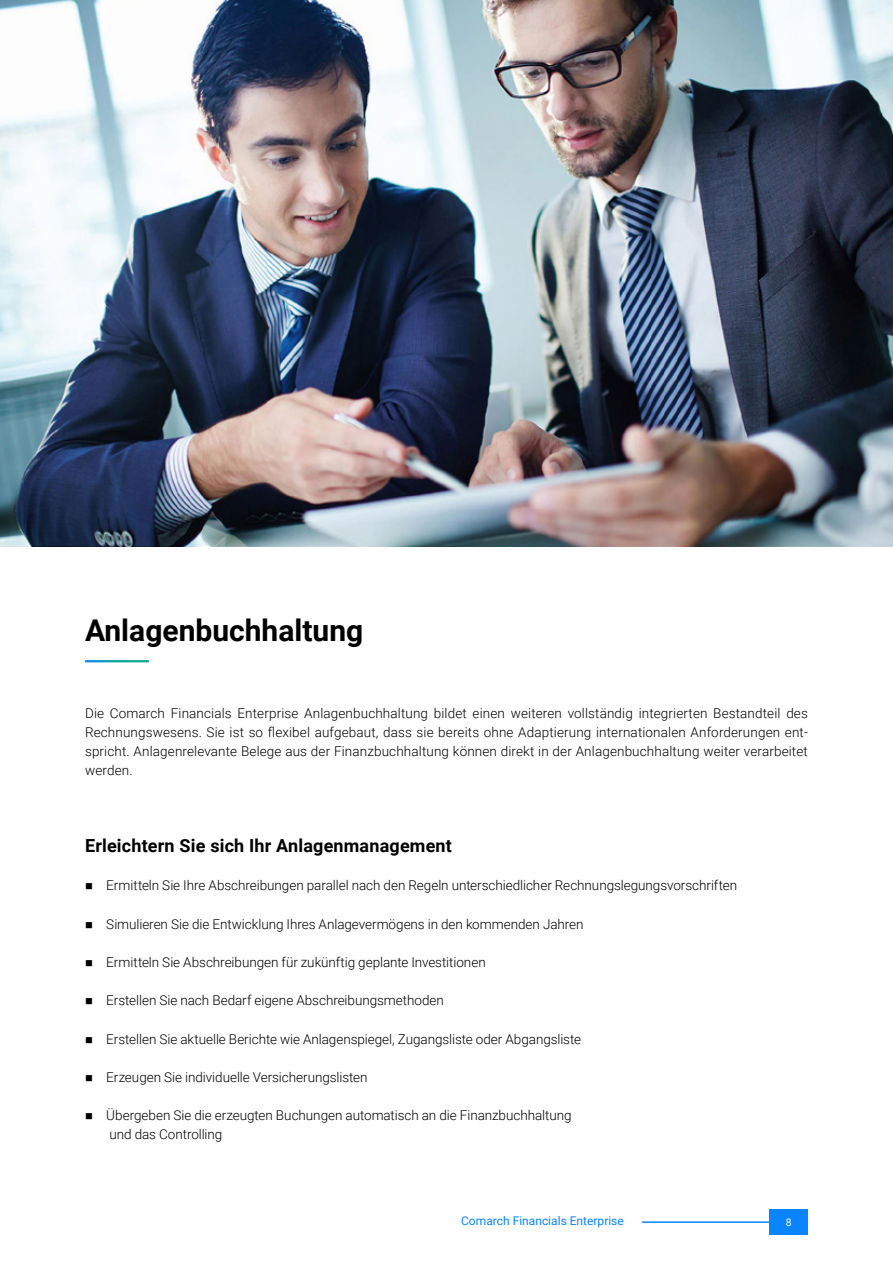
<style>
.page{position:relative;width:893px;height:1263px;background:#fff}
.page>*{position:absolute;margin:0;border:0;box-sizing:border-box;transform-origin:0 0}
.t1{font:700 30px "Roboto";color:#000}
.t2{font:700 18px "Roboto";letter-spacing:.01em;color:#000}
.t3{font:300 13.5px/19.2px "Roboto";letter-spacing:-.005em;color:#000;text-align:justify}
.t4{font:12px "Roboto";color:#0a85ff}
.t5{font:10.5px "Roboto";color:#fff}
</style>
<div class="page">
<img style="left:0;top:0;width:893px;height:546px">
<div style="left:770px;top:1209px;width:38px;height:26px;background:#0a85ff"></div>
<hr style="left:642px;top:1221px;width:128px;height:2px;background:#0a85ff">
<h1 class="t1" style="left:85px;top:609px;width:280px">Anlagenbuchhaltung</h1>
<p class="t3" style="left:85px;top:703px;width:724px">Die Comarch Financials Enterprise Anlagenbuchhaltung bildet einen weiteren vollständig integrierten Bestandteil des Rechnungswesens. Sie ist so flexibel aufgebaut, dass sie bereits ohne Adaptierung internationalen Anforderungen ent&shy;spricht. Anlagenrelevante Belege aus der Finanzbuchhaltung können direkt in der Anlagenbuchhaltung weiter verarbeitet werden.</p>
<h2 class="t2" style="left:85px;top:833px;width:368px">Erleichtern Sie sich Ihr Anlagenmanagement</h2>
<p class="t3" style="left:85px;top:875px;width:654px">■ Ermitteln Sie Ihre Abschreibungen parallel nach den Regeln unterschiedlicher Rechnungslegungsvorschriften</p>
<p class="t3" style="left:85px;top:914px;width:500px">■ Simulieren Sie die Entwicklung Ihres Anlagevermögens in den kommenden Jahren</p>
<p class="t3" style="left:85px;top:952px;width:402px">■ Ermitteln Sie Abschreibungen für zukünftig geplante Investitionen</p>
<p class="t3" style="left:85px;top:990px;width:360px">■ Erstellen Sie nach Bedarf eigene Abschreibungsmethoden</p>
<p class="t3" style="left:85px;top:1029px;width:497px">■ Erstellen Sie aktuelle Berichte wie Anlagenspiegel, Zugangsliste oder Abgangsliste</p>
<p class="t3" style="left:85px;top:1067px;width:284px">■ Erzeugen Sie individuelle Versicherungslisten</p>
<p class="t3" style="left:109px;top:1105px;width:464px;text-indent:-24px">■ Übergeben Sie die erzeugten Buchungen automatisch an die Finanzbuchhaltung und das Controlling</p>
<p class="t4" style="left:461px;top:1212px;width:164px">Comarch Financials Enterprise</p>
<p class="t5" style="left:786px;top:1215px;width:7px">8</p>
</div>
